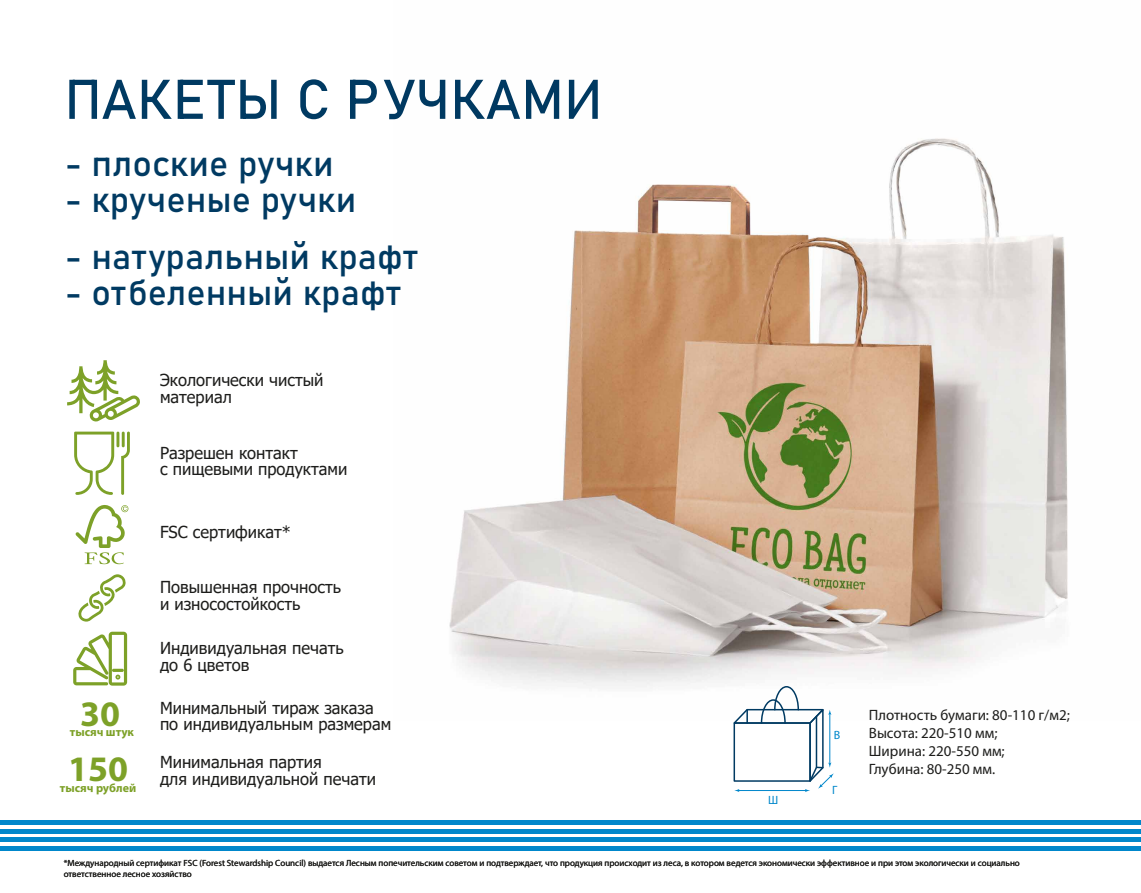
<style>
.page{position:relative;width:1141px;height:893px;background:#fff}
.page>*{position:absolute;margin:0;border:0;box-sizing:border-box;transform-origin:0 0}
.t1{font:55.05px "Bahnschrift";color:#003a62}
.t2{font:36px "Bahnschrift";color:#003a62}
.t3{font:700 36px "Myriad Pro";color:#7da128}
.t4{font:16.5px/16.5px "Tahoma";color:#1d1d1b}
.t5{font:15px/18px "Myriad Pro";color:#1d1d1b}
.t6{font:700 12px "Myriad Pro";color:#7da128}
.t7{font:12px "Myriad Pro";color:#0087cb}
.t8{font:9px/10.8px "Myriad Pro";color:#1d1d1b}
</style>
<div class="page">
<img style="left:449px;top:138px;width:619px;height:549px">
<div style="left:0;top:820px;width:1141px;height:5px;background:#0087cb"></div>
<hr style="left:0;top:829px;width:1141px;height:4px;background:#0087cb">
<div style="left:0;top:837px;width:1141px;height:5px;background:#0087cb"></div>
<hr style="left:0;top:846px;width:1141px;height:4px;background:#0087cb">
<svg style="left:78px;top:574px;width:48px;height:48px"></svg>
<svg style="left:67px;top:360px;width:73px;height:61px"></svg>
<svg style="left:74px;top:432px;width:56px;height:63px"></svg>
<svg style="left:75px;top:505px;width:53px;height:59px"></svg>
<svg style="left:731px;top:685px;width:103px;height:107px"></svg>
<svg style="left:73px;top:632px;width:54px;height:54px"></svg>
<h1 class="t1" style="left:64px;top:58px;width:539px">ПАКЕТЫ С РУЧКАМИ</h1>
<h2 class="t2" style="left:64px;top:136px;width:271px">- плоские ручки</h2>
<h2 class="t2" style="left:64px;top:172px;width:293px">- крученые ручки</h2>
<h2 class="t2" style="left:64px;top:229px;width:356px">- натуральный крафт</h2>
<h2 class="t2" style="left:64px;top:265px;width:339px">- отбеленный крафт</h2>
<h3 class="t4" style="left:160px;top:373px;width:165px">Экологически чистый материал</h3>
<h3 class="t4" style="left:160px;top:445px;width:189px">Разрешен контакт<br>с пищевыми продуктами</h3>
<h3 class="t4" style="left:160px;top:525px;width:132px">FSC сертификат*</h3>
<h3 class="t4" style="left:160px;top:580px;width:182px">Повышенная прочность и износостойкость</h3>
<h2 class="t3" style="left:80px;top:690px;width:41px">30</h2>
<h3 class="t6" style="left:70px;top:724px;width:66px">тысяч штук</h3>
<h2 class="t3" style="left:68px;top:745px;width:61px">150</h2>
<h3 class="t6" style="left:60px;top:780px;width:78px">тысяч рублей</h3>
<h3 class="t4" style="left:160px;top:641px;width:185px">Индивидуальная печать до 6 цветов</h3>
<h3 class="t4" style="left:160px;top:700px;width:233px">Минимальный тираж заказа по индивидуальным размерам</h3>
<h3 class="t4" style="left:160px;top:755px;width:218px">Минимальная партия<br>для индивидуальной печати</h3>
<h3 class="t7" style="left:768px;top:792px;width:12px">Ш</h3>
<h3 class="t7" style="left:834px;top:727px;width:8px">В</h3>
<h3 class="t7" style="left:832px;top:783px;width:7px">Г</h3>
<h3 class="t5" style="left:869px;top:706px;width:202px">Плотность бумаги: 80-110 г/м2;<br>Высота: 220-510 мм;<br>Ширина: 220-550 мм;<br>Глубина: 80-250 мм.</h3>
<p class="t8" style="left:64px;top:857px;width:957px">*Международный сертификат FSC (Forest Stewardship Council) выдается Лесным попечительским советом и подтверждает, что продукция происходит из леса, в котором ведется экономически эффективное и при этом экологически и социально ответственное лесное хозяйство</p>
</div>
